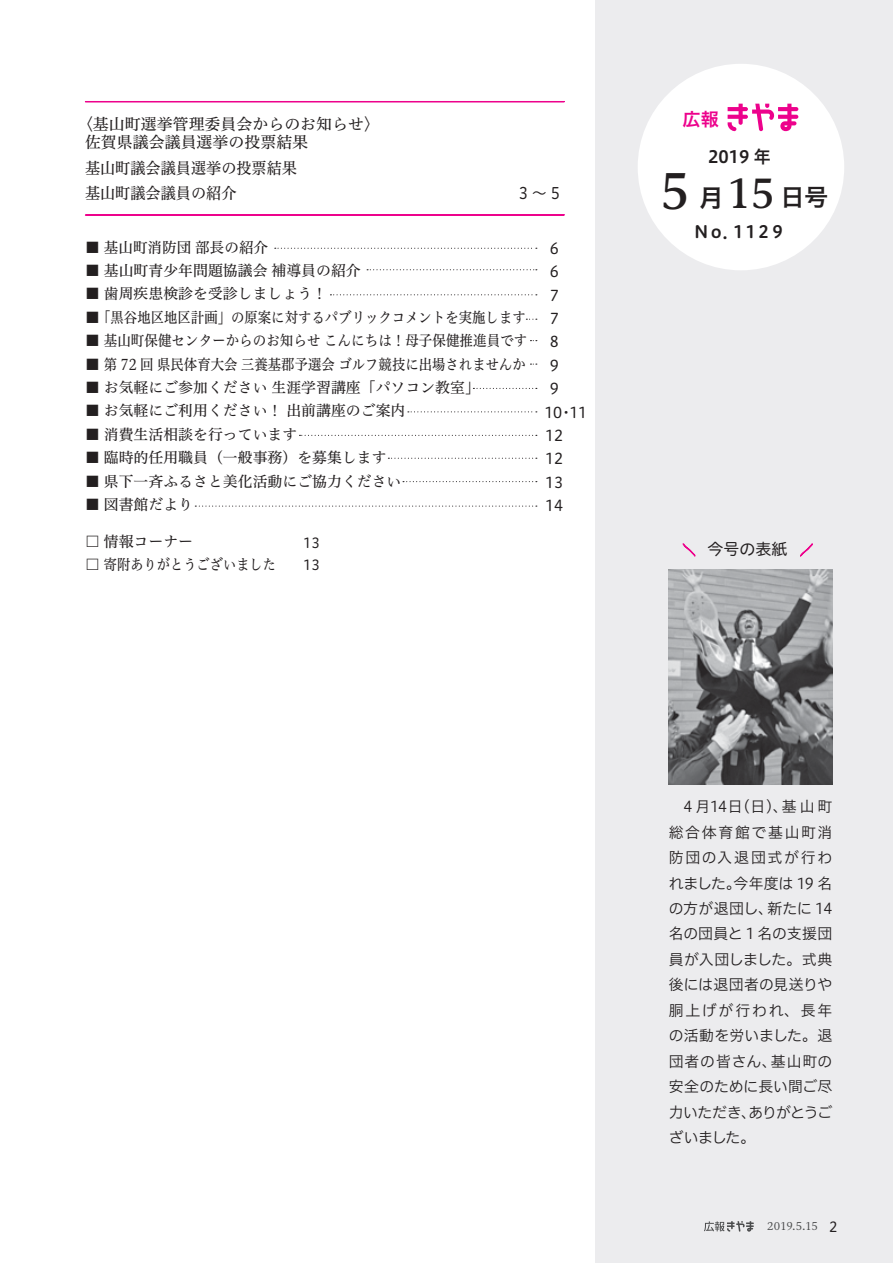
<style>
.page{position:relative;width:893px;height:1263px;background:#fff}
.page>*{position:absolute;margin:0;border:0;box-sizing:border-box;transform-origin:0 0}
.t1{font:48.15px "Hiragino UD Serif Std W6";color:#231f20}
.t2{font:39.45px "Hiragino UD Serif Std W6";color:#231f20}
.t3{font:24.6px "Hiragino UD Sans F Std W6";color:#231f20}
.t4{font:23.7px "Hiragino UD Sans F Std W6";color:#231f20}
.t5{font:18px "Hiragino UD Sans F Std W6";color:#ed028c}
.t6{font:16.95px "Hiragino UD Sans R Std W6";letter-spacing:-.22em;color:#231f20}
.t7{font:16.95px "Hiragino UD Sans F Std W6";color:#231f20}
.t8{font:15.9px/18px "Hiragino UD Serif Std W4";color:#231f20}
.t9{font:15.9px "Hiragino UD Serif Std W4";color:#231f20;scale:.95 1}
.t10{font:15.9px "Hiragino UD Sans R Std W4";color:#231f20}
.t11{font:15.9px "Hiragino UD Sans R Std W4";color:#231f20;scale:.95 1}
.t12{font:14.85px "Hiragino UD Serif Std W4";color:#231f20}
.t13{font:14.85px/25.5px "Hiragino UD Sans F Std W3";letter-spacing:.015em;color:#231f20;text-align:right}
.t14{font:14.85px/25.5px "Hiragino UD Sans F Std W3";letter-spacing:-.005em;color:#231f20}
.t15{font:14.85px/23.4px "Hiragino UD Sans R Std W4";color:#231f20;text-align:justify}
.t16{font:14.85px "Hiragino UD Sans F Std W3";letter-spacing:.12em;color:#231f20}
.t17{font:14.85px "Hiragino UD Sans F Std W3";letter-spacing:-.02em;color:#231f20}
.t18{font:14.85px "Hiragino UD Sans F Std W3";letter-spacing:.11em;color:#231f20}
.t19{font:13.8px/22.4px "Hiragino UD Sans R Std W4";color:#231f20}
.t20{font:10.65px "Hiragino UD Serif Std W4";letter-spacing:-.015em;color:#4b4c4d}
</style>
<div class="page">
<div style="left:596px;top:0;width:297px;height:1263px;background:#ececee"></div>
<div style="left:638px;top:64px;width:206px;height:206px;background:#fff;border-radius:50%"></div>
<svg style="left:728px;top:104px;width:70px;height:27px"></svg>
<svg style="left:704px;top:1221px;width:50px;height:11px"></svg>
<svg style="left:85px;top:101px;width:480px;height:1px"></svg>
<svg style="left:85px;top:214px;width:480px;height:2px"></svg>
<svg style="left:367px;top:269px;width:170px;height:1px"></svg>
<svg style="left:330px;top:294px;width:207px;height:1px"></svg>
<svg style="left:275px;top:248px;width:262px;height:1px"></svg>
<svg style="left:473px;top:388px;width:64px;height:1px"></svg>
<svg style="left:388px;top:458px;width:149px;height:1px"></svg>
<svg style="left:299px;top:435px;width:238px;height:1px"></svg>
<svg style="left:403px;top:481px;width:134px;height:1px"></svg>
<svg style="left:408px;top:411px;width:129px;height:1px"></svg>
<svg style="left:683px;top:543px;width:12px;height:14px"></svg>
<svg style="left:800px;top:543px;width:13px;height:14px"></svg>
<img style="left:668px;top:569px;width:165px;height:215px">
<svg style="left:195px;top:506px;width:342px;height:1px"></svg>
<p class="t8" style="left:85px;top:114px;width:296px;text-indent:-8px">〈基山町選挙管理委員会からのお知らせ〈佐賀県議会議員選挙の投票結果</p>
<p class="t9" style="left:85px;top:155px;width:225px">基山町議会議員選挙の投票結果</p>
<p class="t9" style="left:85px;top:181px;width:161px">基山町議会議員の紹介</p>
<p class="t11" style="left:519px;top:181px;width:45px">3~5</p>
<p class="t12" style="left:85px;top:236px;width:185px">■ 基山町消防団部長の紹介</p>
<p class="t12" style="left:85px;top:259px;width:277px">■ 基山町青少年問題協議会補導員の紹介</p>
<p class="t12" style="left:85px;top:283px;width:244px">■ 歯周疾患検診を受診しましょう!</p>
<p class="t12" style="left:85px;top:306px;width:442px">■ 「黒谷地区地区計画」の原案に対するパブリックコメントを実施します</p>
<p class="t12" style="left:85px;top:329px;width:444px">■ 基山町保健センターからのお知らせこんにちは！母子保健推進員です</p>
<p class="t12" style="left:85px;top:353px;width:442px">■ 第 72 回県民体育大会三養基郡予選会ゴルフ競技に出場されませんか</p>
<p class="t12" style="left:85px;top:376px;width:396px">■ お気軽にご参加ください生涯学習講座「パソコン教室「</p>
<p class="t12" style="left:85px;top:399px;width:322px">■ お気軽にご利用ください！出前講座のご案内</p>
<p class="t12" style="left:85px;top:423px;width:214px">■ 消費生活相談を行っています</p>
<p class="t12" style="left:85px;top:446px;width:303px">■ 臨時的任用職員（一般事務）を募集します</p>
<p class="t12" style="left:85px;top:470px;width:318px">■ 県下一斉ふるさと美化活動にご協力ください</p>
<p class="t12" style="left:85px;top:493px;width:110px">■ 図書館だより</p>
<p class="t12" style="left:85px;top:530px;width:110px">□ 情報コーナー</p>
<p class="t12" style="left:85px;top:553px;width:193px">□ 寄附ありがとうございました</p>
<p class="t19" style="left:303px;top:530px;width:18px">13<br>13</p>
<p class="t15" style="left:550px;top:236px;width:11px">6<br>6<br>7<br>7<br>8<br>9<br>9</p>
<p class="t15" style="left:545px;top:423px;width:20px">12<br>12<br>13<br>14</p>
<p class="t15" style="left:544px;top:399px;width:19px">10</p>
<p class="t15" style="left:570px;top:399px;width:19px">11</p>
<p class="t15" style="left:559px;top:399px;width:16px">・</p>
<p class="t5" style="left:682px;top:105px;width:38px">広報</p>
<h1 class="t1" style="left:651px;top:155px;width:50px">５</h1>
<p class="t7" style="left:708px;top:143px;width:64px">2019 年</p>
<h3 class="t3" style="left:699px;top:178px;width:26px">月</h3>
<h2 class="t2" style="left:727px;top:163px;width:49px">15</h2>
<h3 class="t4" style="left:781px;top:179px;width:49px">日号</h3>
<p class="t6" style="left:693px;top:219px;width:95px">Ｎｏ．１１２９</p>
<p class="t10" style="left:708px;top:537px;width:81px">今号の表紙</p>
<p class="t13" style="left:684px;top:793px;width:106px">4 月14日日( )、</p>
<p class="t18" style="left:669px;top:821px;width:165px">総合体育館で基山町消</p>
<p class="t16" style="left:669px;top:846px;width:165px">防団の入退団式が行わ</p>
<p class="t13" style="left:733px;top:869px;width:100px">今年度は 19 名</p>
<p class="t13" style="left:782px;top:793px;width:52px">基山町</p>
<p class="t13" style="left:669px;top:869px;width:74px">れました。</p>
<p class="t13" style="left:669px;top:895px;width:106px">の方が退団し、</p>
<p class="t14" style="left:669px;top:920px;width:165px">名の団員と 1 名の支援団</p>
<p class="t17" style="left:669px;top:948px;width:165px">員が入団しました。式典</p>
<p class="t13" style="left:669px;top:971px;width:165px">後には退団者の見送りや</p>
<p class="t16" style="left:669px;top:999px;width:165px">胴上げが行われ、長年</p>
<p class="t13" style="left:669px;top:1022px;width:165px">の活動を労いました。退</p>
<p class="t13" style="left:771px;top:1047px;width:63px">基山町の</p>
<p class="t13" style="left:767px;top:895px;width:67px">新たに 14</p>
<p class="t14" style="left:669px;top:1047px;width:165px">団者の皆さん、<br>安全のために長い間ご尽力いただきありがとうご</p>
<p class="t13" style="left:669px;top:1098px;width:89px">、<br>ざいました。</p>
<p class="t20" style="left:767px;top:1218px;width:52px">2019.5.15</p>
<p class="t19" style="left:829px;top:1214px;width:10px">2</p>
</div>
